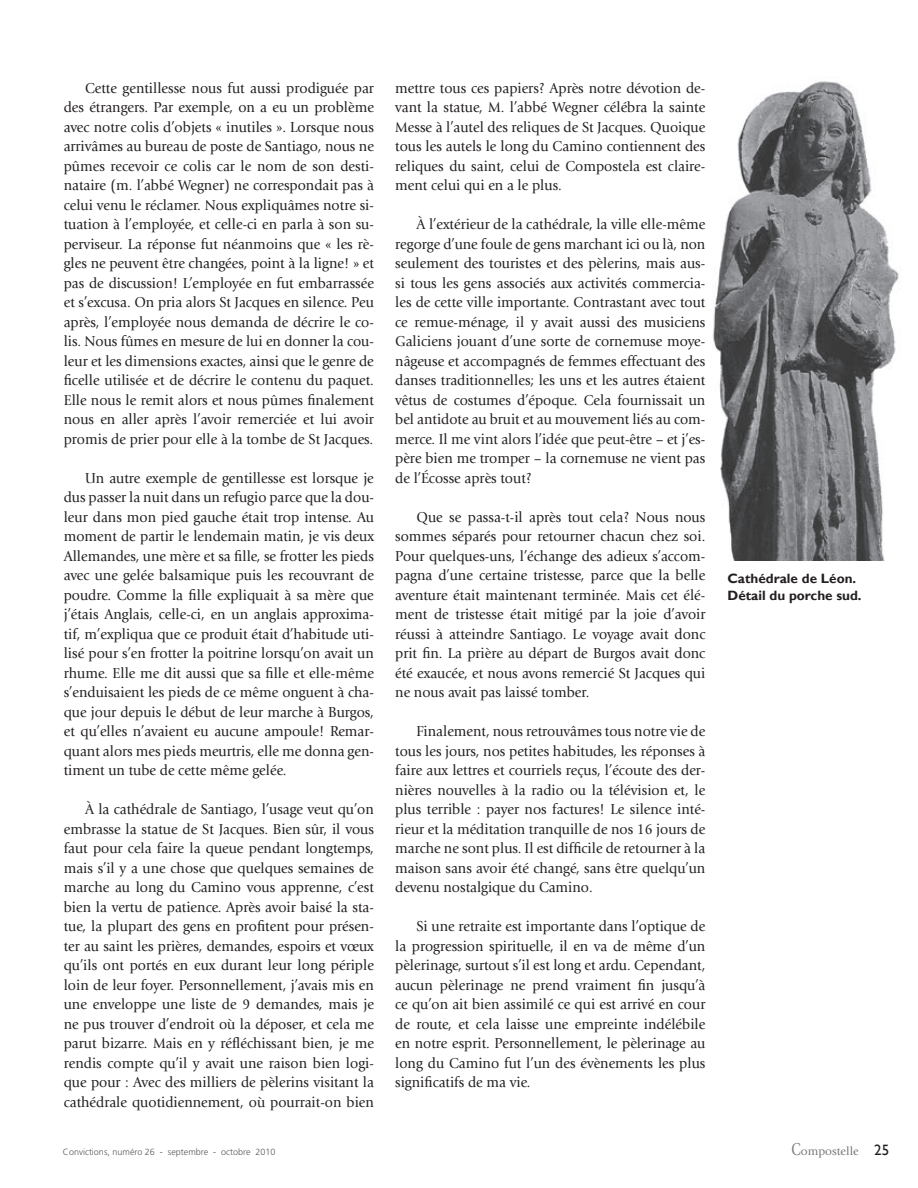
<style>
.page{position:relative;width:918px;height:1188px;background:#fff}
.page>*{position:absolute;margin:0;border:0;box-sizing:border-box;transform-origin:0 0}
.Text{font:15px/19.5px "Giovanni Std";color:#231f20;text-align:justify;scale:.95 1}
.t1{font:15px "Gill Sans";color:#231f20}
.Description{font:700 13.5px "Gill Sans";color:#231f20}
.t2{font:12px "Giovanni Std";color:#76787b}
.t3{font:300 9px "Frutiger LT Std";color:#57585a}
.s1{font-size:18px}
</style>
<div class="page">
<img style="left:713px;top:81px;width:186px;height:479px">
<p class="Text" style="left:64px;top:78px;width:328px;text-indent:21px">Cette gentillesse nous fut aussi prodiguée par des étrangers. Par exemple, on a eu un problème avec notre colis d’objets « inutiles ». Lorsque nous arrivâmes au bureau de poste de Santiago, nous ne pûmes recevoir ce colis car le nom de son desti&shy;nataire (m. l’abbé Wegner) ne correspondait pas à celui venu le réclamer. Nous expliquâmes notre si&shy;tuation à l’employée, et celle-ci en parla à son su&shy;perviseur. La réponse fut néanmoins que « les rè&shy;gles ne peuvent être changées, point à la ligne! » et pas de discussion! L’employée en fut embarrassée et s’excusa. On pria alors St Jacques en silence. Peu après, l’employée nous demanda de décrire le co&shy;lis. Nous fûmes en mesure de lui en donner la cou&shy;leur et les dimensions exactes, ainsi que le genre de ficelle utilisée et de décrire le contenu du paquet.<br>Elle nous le remit alors et nous pûmes finalement nous en aller après l’avoir remerciée et lui avoir promis de prier pour elle à la tombe de St Jacques.</p>
<p class="Text" style="left:64px;top:468px;width:328px;text-indent:21px">Un autre exemple de gentillesse est lorsque je dus passer la nuit dans un refugio parce que la dou&shy;leur dans mon pied gauche était trop intense. Au moment de partir le lendemain matin, je vis deux Allemandes, une mère et sa fille, se frotter les pieds avec une gelée balsamique puis les recouvrant de poudre. Comme la fille expliquait à sa mère que j’étais Anglais, celle-ci, en un anglais approxima&shy;tif, m’expliqua que ce produit était d’habitude uti&shy;lisé pour s’en frotter la poitrine lorsqu’on avait un rhume. Elle me dit aussi que sa fille et elle-même s’enduisaient les pieds de ce même onguent à cha&shy;que jour depuis le début de leur marche à Burgos, et qu’elles n’avaient eu aucune ampoule! Remar&shy;quant alors mes pieds meurtris, elle me donna gen&shy;timent un tube de cette même gelée.</p>
<p class="Text" style="left:64px;top:800px;width:328px;text-indent:21px">À la cathédrale de Santiago, l’usage veut qu’on embrasse la statue de St Jacques. Bien sûr, il vous faut pour cela faire la queue pendant longtemps, mais s’il y a une chose que quelques semaines de marche au long du Camino vous apprenne, c’est bien la vertu de patience. Après avoir baisé la sta&shy;tue, la plupart des gens en profitent pour présen&shy;ter au saint les prières, demandes, espoirs et vœux qu’ils ont portés en eux durant leur long périple loin de leur foyer. Personnellement, j’avais mis en une enveloppe une liste de 9 demandes, mais je ne pus trouver d’endroit où la déposer, et cela me parut bizarre. Mais en y réfléchissant bien, je me rendis compte qu’il y avait une raison bien logi&shy;que pour : Avec des milliers de pèlerins visitant la cathédrale quotidiennement, où pourrait-on bien</p>
<p class="Text" style="left:395px;top:78px;width:328px">mettre tous ces papiers? Après notre dévotion de&shy;vant la statue, M. l’abbé Wegner célébra la sainte Messe à l’autel des reliques de St Jacques. Quoique tous les autels le long du Camino contiennent des reliques du saint, celui de Compostela est claire&shy;ment celui qui en a le plus.</p>
<p class="Text" style="left:395px;top:215px;width:328px;text-indent:21px">À l’extérieur de la cathédrale, la ville elle-même regorge d’une foule de gens marchant ici ou là, non seulement des touristes et des pèlerins, mais aus&shy;si tous les gens associés aux activités commercia&shy;les de cette ville importante. Contrastant avec tout ce remue-ménage, il y avait aussi des musiciens Galiciens jouant d’une sorte de cornemuse moye&shy;nâgeuse et accompagnés de femmes effectuant des danses traditionnelles; les uns et les autres étaient vêtus de costumes d’époque. Cela fournissait un bel antidote au bruit et au mouvement liés au com&shy;merce. Il me vint alors l’idée que peut-être – et j’es&shy;père bien me tromper – la cornemuse ne vient pas de l’Écosse après tout?</p>
<p class="Text" style="left:395px;top:507px;width:328px;text-indent:21px">Que se passa-t-il après tout cela? Nous nous sommes séparés pour retourner chacun chez soi.<br>Pour quelques-uns, l’échange des adieux s’accom&shy;pagna d’une certaine tristesse, parce que la belle aventure était maintenant terminée. Mais cet élé&shy;ment de tristesse était mitigé par la joie d’avoir réussi à atteindre Santiago. Le voyage avait donc prit fin. La prière au départ de Burgos avait donc été exaucée, et nous avons remercié St Jacques qui ne nous avait pas laissé tomber.</p>
<p class="Text" style="left:395px;top:722px;width:328px;text-indent:21px">Finalement, nous retrouvâmes tous notre vie de tous les jours, nos petites habitudes, les réponses à faire aux lettres et courriels reçus, l’écoute des der&shy;nières nouvelles à la radio ou la télévision et, le plus terrible : payer nos factures! Le silence inté&shy;rieur et la méditation tranquille de nos 16 jours de marche ne sont plus. Il est difficile de retourner à la maison sans avoir été changé, sans être quelqu’un devenu nostalgique du Camino.</p>
<p class="Text" style="left:395px;top:917px;width:328px;text-indent:21px">Si une retraite est importante dans l’optique de la progression spirituelle, il en va de même d’un pèlerinage, surtout s’il est long et ardu. Cependant, aucun pèlerinage ne prend vraiment fin jusqu’à ce qu’on ait bien assimilé ce qui est arrivé en cour de route, et cela laisse une empreinte indélébile en notre esprit. Personnellement, le pèlerinage au long du Camino fut l’un des évènements les plus significatifs de ma vie.</p>
<p class="Description" style="left:728px;top:571px;width:130px">Cathédrale de Léon.</p>
<p class="Description" style="left:728px;top:587px;width:136px">Détail du porche sud.</p>
<p class="t2" style="left:792px;top:1144px;width:69px"><span class="s1">C</span>ompostelle</p>
<p class="t3" style="left:63px;top:1147px;width:214px">Convictions, numéro 26 - septembre - octobre 2010</p>
<p class="t1" style="left:874px;top:1141px;width:16px">25</p>
</div>
